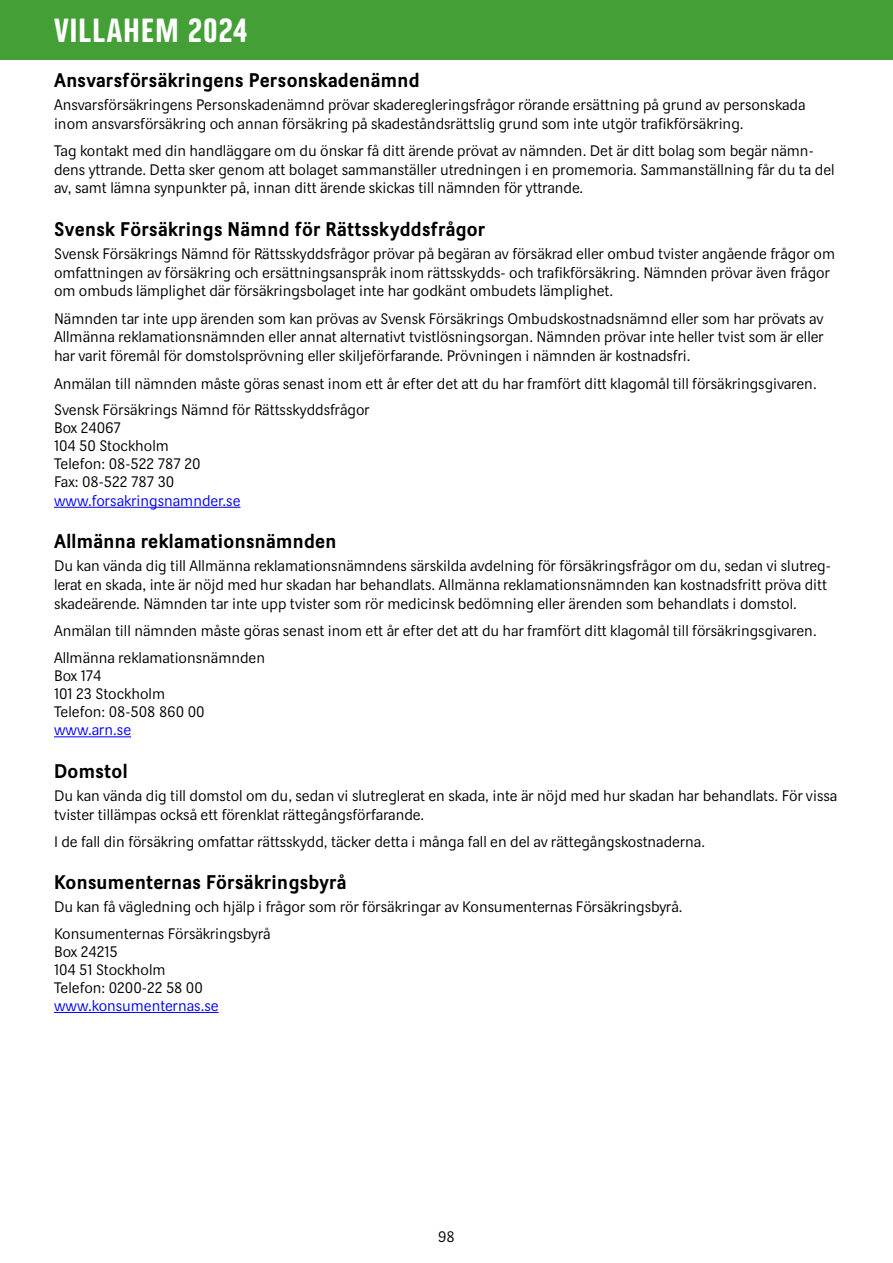
<style>
.page{position:relative;width:893px;height:1263px;background:#fff}
.page>*{position:absolute;margin:0;border:0;box-sizing:border-box;transform-origin:0 0}
.t1{font:33px "Dina Headline";letter-spacing:.02em;color:#fff}
.Villkor_rubrik_3{font:700 19.5px "Dina";letter-spacing:.02em;color:#000}
.Villkor_text{font:15px/18.8px "Dina";color:#000}
.Villkor_text-2{font:15px/18px "Dina";color:#00f}
.s1{color:#000}
</style>
<div class="page">
<div style="left:0;top:0;width:893px;height:60px;background:#449f36"></div>
<hr style="left:54px;top:507px;width:186px;height:1px;background:#00f">
<hr style="left:54px;top:736px;width:77px;height:1px;background:#00f">
<hr style="left:54px;top:1012px;width:165px;height:1px;background:#00f">
<h1 class="t1" style="left:54px;top:12px;width:195px">VILLAHEM 2024</h1>
<h3 class="Villkor_rubrik_3" style="left:54px;top:68px;width:367px">Ansvarsförsäkringens Personskadenämnd</h3>
<p class="Villkor_text" style="left:54px;top:95px;width:753px">Ansvarsförsäkringens Personskadenämnd prövar skaderegleringsfrågor rörande ersättning på grund av personskada inom ansvarsförsäkring och annan försäkring på skadeståndsrättslig grund som inte utgör trafikförsäkring.</p>
<p class="Villkor_text" style="left:54px;top:141px;width:782px">Tag kontakt med din handläggare om du önskar få ditt ärende prövat av nämnden. Det är ditt bolag som begär nämn&shy;dens yttrande. Detta sker genom att bolaget sammanställer utredningen i en promemoria. Sammanställning får du ta del av, samt lämna synpunkter på, innan ditt ärende skickas till nämnden för yttrande.</p>
<h3 class="Villkor_rubrik_3" style="left:54px;top:217px;width:433px">Svensk Försäkrings Nämnd för Rättsskyddsfrågor</h3>
<p class="Villkor_text" style="left:54px;top:244px;width:783px">Svensk Försäkrings Nämnd för Rättsskyddsfrågor prövar på begäran av försäkrad eller ombud tvister angående frågor om omfattningen av försäkring och ersättningsanspråk inom rättsskydds- och trafikförsäkring. Nämnden prövar även frågor om ombuds lämplighet där försäkringsbolaget inte har godkänt ombudets lämplighet.</p>
<p class="Villkor_text" style="left:54px;top:309px;width:771px;text-align:justify">Nämnden tar inte upp ärenden som kan prövas av Svensk Försäkrings Ombudskostnadsnämnd eller som har prövats av Allmänna reklamationsnämnden eller annat alternativt tvistlösningsorgan. Nämnden prövar inte heller tvist som är eller har varit föremål för domstolsprövning eller skiljeförfarande. Prövningen i nämnden är kostnadsfri.</p>
<p class="Villkor_text" style="left:54px;top:374px;width:764px">Anmälan till nämnden måste göras senast inom ett år efter det att du har framfört ditt klagomål till försäkringsgivaren.</p>
<p class="Villkor_text" style="left:54px;top:400px;width:317px">Svensk Försäkrings Nämnd för Rättsskyddsfrågor</p>
<p class="Villkor_text" style="left:54px;top:418px;width:68px">Box 24067</p>
<p class="Villkor_text" style="left:54px;top:436px;width:116px">104 50 Stockholm</p>
<p class="Villkor_text" style="left:54px;top:454px;width:148px">Telefon: 08-522 787 20</p>
<p class="Villkor_text" style="left:54px;top:472px;width:122px">Fax: 08-522 787 30</p>
<p class="Villkor_text-2" style="left:54px;top:491px;width:188px">www.forsakringsnamnder.se</p>
<h3 class="Villkor_rubrik_3" style="left:54px;top:530px;width:284px">Allmänna reklamationsnämnden</h3>
<p class="Villkor_text" style="left:54px;top:557px;width:778px">Du kan vända dig till Allmänna reklamationsnämndens särskilda avdelning för försäkringsfrågor om du, sedan vi slutreg&shy;lerat en skada, inte är nöjd med hur skadan har behandlats. Allmänna reklamationsnämnden kan kostnadsfritt pröva ditt skadeärende. Nämnden tar inte upp tvister som rör medicinsk bedömning eller ärenden som behandlats i domstol.</p>
<p class="Villkor_text" style="left:54px;top:621px;width:764px">Anmälan till nämnden måste göras senast inom ett år efter det att du har framfört ditt klagomål till försäkringsgivaren.</p>
<p class="Villkor_text" style="left:54px;top:648px;width:213px">Allmänna reklamationsnämnden</p>
<p class="Villkor_text" style="left:54px;top:666px;width:49px">Box 174</p>
<p class="Villkor_text" style="left:54px;top:684px;width:113px">101 23 Stockholm</p>
<p class="Villkor_text" style="left:54px;top:702px;width:152px">Telefon: 08-508 860 00</p>
<p class="Villkor_text-2" style="left:54px;top:721px;width:79px">www.arn.se</p>
<h3 class="Villkor_rubrik_3" style="left:54px;top:759px;width:75px">Domstol</h3>
<p class="Villkor_text" style="left:54px;top:786px;width:785px">Du kan vända dig till domstol om du, sedan vi slutreglerat en skada, inte är nöjd med hur skadan har behandlats. För vissa tvister tillämpas också ett förenklat rättegångsförfarande.</p>
<p class="Villkor_text" style="left:54px;top:832px;width:653px">I de fall din försäkring omfattar rättsskydd, täcker detta i många fall en del av rättegångskostnaderna.</p>
<h3 class="Villkor_rubrik_3" style="left:54px;top:871px;width:294px">Konsumenternas Försäkringsbyrå</h3>
<p class="Villkor_text" style="left:54px;top:898px;width:630px">Du kan få vägledning och hjälp i frågor som rör försäkringar av Konsumenternas Försäkringsbyrå.</p>
<p class="Villkor_text" style="left:54px;top:924px;width:218px">Konsumenternas Försäkringsbyrå</p>
<p class="Villkor_text" style="left:54px;top:942px;width:65px">Box 24215</p>
<p class="Villkor_text" style="left:54px;top:960px;width:113px">104 51 Stockholm</p>
<p class="Villkor_text-2" style="left:54px;top:979px;width:166px"><span class="s1">Telefon: 0200-22 58 00 </span>www.konsumenternas.se</p>
<p class="Villkor_text" style="left:438px;top:1227px;width:18px">98</p>
</div>
